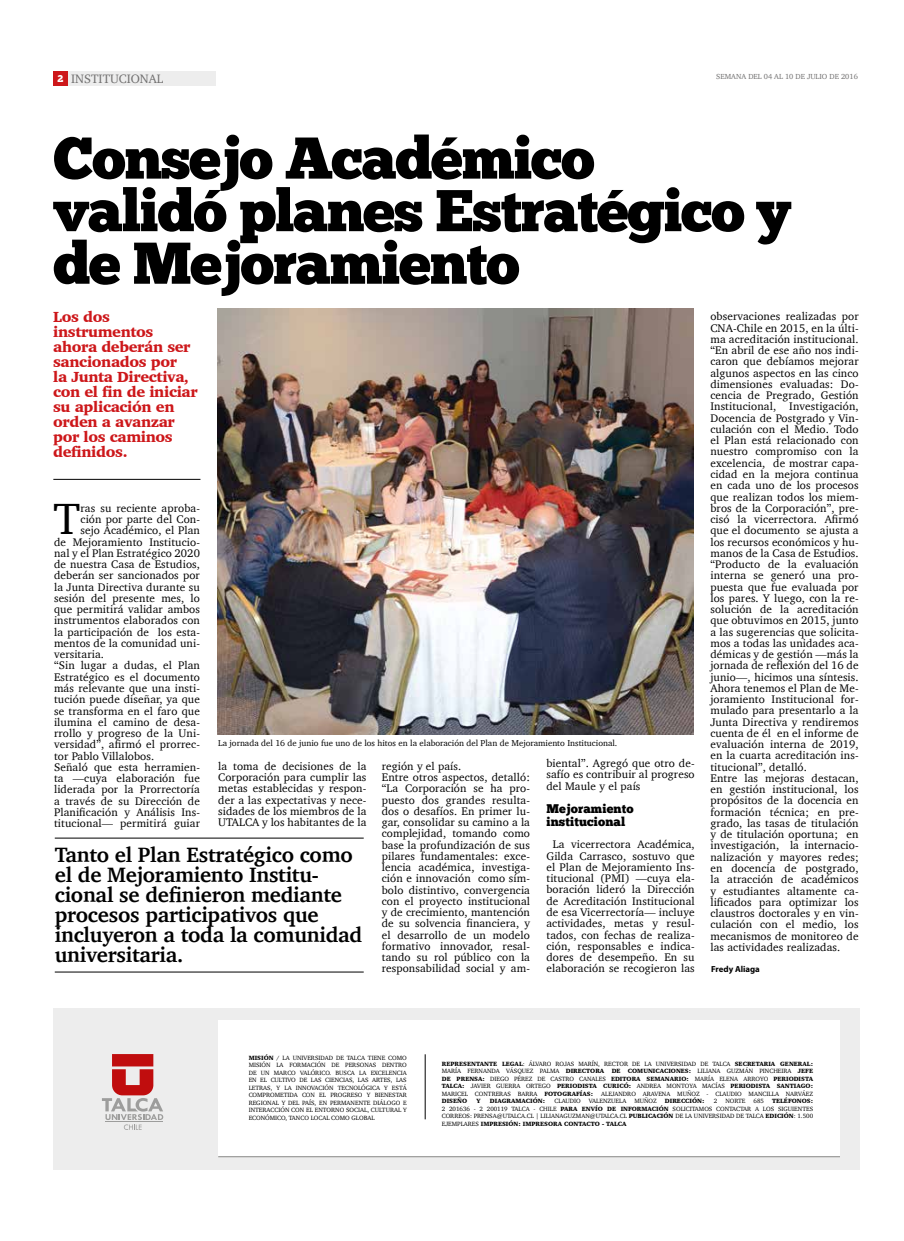
<style>
.page{position:relative;width:904px;height:1241px;background:#fff}
.page>*{position:absolute;margin:0;border:0;box-sizing:border-box;transform-origin:0 0}
.t1{font:58.75px/52.5px "Chunk Five Ex";letter-spacing:-.025em;color:#000}
.t2{font:44.75px "Charter";color:#000}
.t3{font:700 21.25px/20px "Charter";letter-spacing:-.01em;color:#000}
.t4{font:900 15px/15px "Charter";letter-spacing:-.025em;color:#cd171a}
.t5{font:12.5px/12.5px "Chunk Five Ex";letter-spacing:.01em;color:#000}
.t6{font:12.5px "Charter";color:#706f6f}
.t7{font:11.25px/11.2px "Charter";letter-spacing:.01em;color:#000;text-align:justify}
.t8{font:8.75px "Charter";color:#000}
.t9{font:700 8.75px "Myriad Pro";color:#000}
.t10{font:7.5px "Charter";color:#706f6f}
.t11{font:6.25px/7.5px "Charter";color:#000;text-align:justify}
.t12{font:900 6.25px "Charter";color:#000}
.s1{font-family:"Chunk Five Ex";font-size:10px;color:#fff}
.s2{font-weight:900}
</style>
<div class="page">
<div style="left:53px;top:71px;width:15px;height:15px;background:#cd171a"></div>
<div style="left:69px;top:71px;width:147px;height:15px;background:#ededed"></div>
<div style="left:53px;top:1008px;width:806px;height:161px;background:#ededed"></div>
<div style="left:218px;top:1020px;width:622px;height:136px;background:#fff"></div>
<hr style="left:425px;top:1054px;width:1px;height:65px;background:#000">
<svg style="left:102px;top:1054px;width:61px;height:75px"></svg>
<hr style="left:105px;top:1121px;width:58px;height:1px;background:#9d9d9c">
<hr style="left:218px;top:1155px;width:622px;height:2px;background:#9d9d9c">
<hr style="left:55px;top:971px;width:309px;height:1px;background:#000">
<hr style="left:55px;top:837px;width:309px;height:1px;background:#000">
<hr style="left:53px;top:479px;width:147px;height:1px;background:#000">
<img style="left:218px;top:308px;width:475px;height:426px">
<p class="t6" style="left:58px;top:68px;width:107px"><span class="s1">2</span> INSTITUCIONAL</p>
<p class="t10" style="left:716px;top:70px;width:143px">SEMANA DEL 04 AL 10 DE JULIO DE 2016</p>
<h1 class="t1" style="left:53px;top:130px;width:739px">Consejo Académico<br>validó planes Estratégico y de Mejoramiento</h1>
<h3 class="t4" style="left:53px;top:309px;width:146px">Los dos instrumentos ahora deberán ser sancionados por<br>la Junta Directiva, con el fin de iniciar su aplicación en orden a avanzar por los caminos definidos.</h3>
<p class="t7" style="left:710px;top:311px;width:150px;text-align:left">observaciones realizadas por<br>CNA-Chile en 2015, en la últi&shy;ma acreditación institucional. “En abril de ese año nos indi&shy;caron que debíamos mejorar algunos aspectos en las cinco dimensiones evaluadas: Do&shy;cencia de Pregrado, Gestión<br>Institucional, Investigación,<br>Docencia de Postgrado y Vin&shy;culación con el Medio. Todo el Plan está relacionado con nuestro compromiso con la excelencia, de mostrar capa&shy;cidad en la mejora continua en cada uno de los procesos que realizan todos los miem&shy;bros de la Corporación”, pre&shy;cisó la vicerrectora. Afirmó que el documento se ajusta a los recursos económicos y hu&shy;manos de la Casa de Estudios. “Producto de la evaluación interna se generó una pro&shy;puesta que fue evaluada por los pares. Y luego, con la re&shy;solución de la acreditación que obtuvimos en 2015, junto a las sugerencias que solicita&shy;mos a todas las unidades aca&shy;démicas y de gestión —más la jornada de reflexión del 16 de junio—, hicimos una síntesis.<br>Ahora tenemos el Plan de Me&shy;joramiento Institucional for&shy;mulado para presentarlo a la<br>Junta Directiva y rendiremos cuenta de él en el informe de evaluación interna de 2019, en la cuarta acreditación ins&shy;titucional”, detalló.<br>Entre las mejoras destacan, en gestión institucional, los propósitos de la docencia en formación técnica; en pre&shy;grado, las tasas de titulación y de titulación oportuna; en investigación, la internacio&shy;nalización y mayores redes; en docencia de postgrado, la atracción de académicos y estudiantes altamente ca&shy;lificados para optimizar los claustros doctorales y en vin&shy;culación con el medio, los mecanismos de monitoreo de las actividades realizadas.</p>
<h2 class="t2" style="left:53px;top:480px;width:28px">T</h2>
<p class="t7" style="left:81px;top:502px;width:121px">ras su reciente aproba-</p>
<p class="t7" style="left:81px;top:513px;width:121px">ción por parte del Con-</p>
<p class="t7" style="left:81px;top:524px;width:121px">sejo Académico, el Plan</p>
<p class="t7" style="left:54px;top:536px;width:147px">de Mejoramiento Institucio-</p>
<p class="t7" style="left:54px;top:547px;width:147px">nal y el Plan Estratégico 2020</p>
<p class="t7" style="left:54px;top:558px;width:147px">de nuestra Casa de Estudios,</p>
<p class="t7" style="left:54px;top:569px;width:147px">deberán ser sancionados por</p>
<p class="t7" style="left:54px;top:581px;width:147px">la Junta Directiva durante su</p>
<p class="t7" style="left:54px;top:592px;width:147px">sesión del presente mes, lo</p>
<p class="t7" style="left:54px;top:603px;width:147px">que permitirá validar ambos</p>
<p class="t7" style="left:54px;top:614px;width:147px">instrumentos elaborados con</p>
<p class="t7" style="left:54px;top:626px;width:147px">la participación de los esta-</p>
<p class="t7" style="left:54px;top:637px;width:147px">mentos de la comunidad uni-</p>
<p class="t7" style="left:54px;top:648px;width:51px">versitaria.</p>
<p class="t7" style="left:54px;top:659px;width:147px">“Sin lugar a dudas, el Plan</p>
<p class="t7" style="left:54px;top:671px;width:147px">Estratégico es el documento</p>
<p class="t7" style="left:54px;top:682px;width:147px">más relevante que una insti-</p>
<p class="t7" style="left:54px;top:693px;width:147px">tución puede diseñar, ya que</p>
<p class="t7" style="left:54px;top:704px;width:147px">se transforma en el faro que</p>
<p class="t7" style="left:54px;top:716px;width:147px">ilumina el camino de desa-</p>
<p class="t7" style="left:54px;top:727px;width:147px">rrollo y progreso de la Uni-</p>
<p class="t7" style="left:54px;top:738px;width:147px">versidad”, afirmó el prorrec-</p>
<p class="t7" style="left:54px;top:749px;width:102px">tor Pablo Villalobos.</p>
<p class="t7" style="left:54px;top:761px;width:147px">Señaló que esta herramien-</p>
<p class="t7" style="left:54px;top:772px;width:147px">ta —cuya elaboración fue</p>
<p class="t7" style="left:54px;top:783px;width:147px">liderada por la Prorrectoría</p>
<p class="t7" style="left:54px;top:794px;width:147px">a través de su Dirección de</p>
<p class="t7" style="left:54px;top:806px;width:147px">Planificación y Análisis Ins-</p>
<p class="t7" style="left:54px;top:817px;width:147px">titucional— permitirá guiar</p>
<p class="t8" style="left:218px;top:735px;width:400px">La jornada del 16 de junio fue uno de los hitos en la elaboración del Plan de Mejoramiento Institucional.</p>
<p class="t7" style="left:218px;top:760px;width:150px">la toma de decisiones de la Corporación para cumplir las metas establecidas y respon&shy;der a las expectativas y nece&shy;sidades de los miembros de la UTALCA y los habitantes de la</p>
<p class="t7" style="left:382px;top:760px;width:150px;text-align:left">región y el país.<br>Entre otros aspectos, detalló: “La Corporación se ha pro&shy;puesto dos grandes resulta&shy;dos o desafíos. En primer lu&shy;gar, consolidar su camino a la complejidad, tomando como base la profundización de sus pilares fundamentales: exce&shy;lencia académica, investiga&shy;ción e innovación como sím&shy;bolo distintivo, convergencia con el proyecto institucional y de crecimiento, mantención de su solvencia financiera, y el desarrollo de un modelo formativo innovador, resal&shy;tando su rol público con la responsabilidad social y am-</p>
<p class="t7" style="left:546px;top:757px;width:150px">biental”. Agregó que otro de&shy;safío es contribuir al progreso del Maule y el país</p>
<p class="t5" style="left:546px;top:802px;width:89px">Mejoramiento institucional</p>
<p class="t7" style="left:546px;top:838px;width:150px;text-align:center">La vicerrectora Académica,<br>Gilda Carrasco, sostuvo que el Plan de Mejoramiento Ins&shy;titucional (PMI) —cuya ela&shy;boración lideró la Dirección de Acreditación Institucional de esa Vicerrectoría— incluye actividades, metas y resul&shy;tados, con fechas de realiza&shy;ción, responsables e indica&shy;dores de desempeño. En su elaboración se recogieron las</p>
<h3 class="t3" style="left:55px;top:844px;width:309px">Tanto el Plan Estratégico como el de Mejoramiento Institu&shy;cional se definieron mediante procesos participativos que incluyeron a toda la comunidad universitaria.</h3>
<p class="t9" style="left:711px;top:962px;width:50px">Fredy Aliaga</p>
<p class="t11" style="left:249px;top:1053px;width:160px"><span class="s2">MISIÓN</span> / LA UNIVERSIDAD DE TALCA TIENE COMO MISIÓN LA FORMACIÓN DE PERSONAS DENTRO DE UN MARCO VALÓRICO. BUSCA LA EXCELENCIA EN EL CULTIVO DE LAS CIENCIAS, LAS ARTES, LAS LETRAS, Y LA INNOVACIÓN TECNOLÓGICA Y ESTÁ COMPROMETIDA CON EL PROGRESO Y BIENESTAR REGIONAL Y DEL PAÍS, EN PERMANENTE DIÁLOGO E INTERACCIÓN CON EL ENTORNO SOCIAL, CULTURAL Y ECONÓMICO, TANCO LOCAL COMO GLOBAL</p>
<p class="t11" style="left:442px;top:1059px;width:373px"><span class="s2">REPRESENTANTE LEGAL</span>: ÁLVARO ROJAS MARÍN, RECTOR DE LA UNIVERSIDAD DE TALCA <span class="s2">SECRETARIA GENERAL:<br></span>MARÍA FERNANDA VÁSQUEZ PALMA <span class="s2">DIRECTORA DE COMUNICACIONES:</span> LILIANA GUZMÁN PINCHEIRA <span class="s2">JEFE DE PRENSA:</span> DIEGO PÉREZ DE CASTRO CANALES <span class="s2">EDITORA SEMANARIO:</span> MARÍA ELENA ARROYO <span class="s2">PERIODISTA TALCA:</span> JAVIER GUERRA ORTEGO <span class="s2">PERIODISTA CURICÓ:</span> ANDREA MONTOYA MACÍAS <span class="s2">PERIODISTA SANTIAGO:<br></span>MARICEL CONTRERAS BARRA <span class="s2">FOTOGRAFÍAS:</span></p>
<p class="t11" style="left:601px;top:1089px;width:213px">ALEJANDRO ARAVENA MUÑOZ - CLAUDIO MANCILLA NARVÁEZ</p>
<p class="t12" style="left:442px;top:1096px;width:27px">DISEÑO</p>
<p class="t12" style="left:476px;top:1096px;width:6px">Y</p>
<p class="t12" style="left:490px;top:1096px;width:57px">DIAGRAMACIÓN:</p>
<p class="t11" style="left:554px;top:1096px;width:28px">CLAUDIO</p>
<p class="t11" style="left:589px;top:1096px;width:39px">VALENZUELA</p>
<p class="t11" style="left:634px;top:1096px;width:24px">MUÑOZ</p>
<p class="t12" style="left:665px;top:1096px;width:41px">DIRECCIÓN:</p>
<p class="t11" style="left:714px;top:1096px;width:5px">2</p>
<p class="t11" style="left:725px;top:1096px;width:22px">NORTE</p>
<p class="t11" style="left:753px;top:1096px;width:12px">685</p>
<p class="t11" style="left:442px;top:1096px;width:373px;text-indent:330px"><span class="s2">TELÉFONOS:<br></span>2 201636 - 2 200119 TALCA - CHILE <span class="s2">PARA ENVÍO DE INFORMACIÓN</span> SOLICITAMOS CONTACTAR A LOS SIGUIENTES CORREOS: PRENSA@UTALCA.CL | LILIANAGUZMAN@UTALCA.CL <span class="s2">PUBLICACIÓN</span> DE LA UNIVERSIDAD DE TALCA <span class="s2">EDICIÓN</span>: 1.500<br>EJEMPLARES <span class="s2">IMPRESIÓN: IMPRESORA CONTACTO - TALCA</span></p>
</div>
